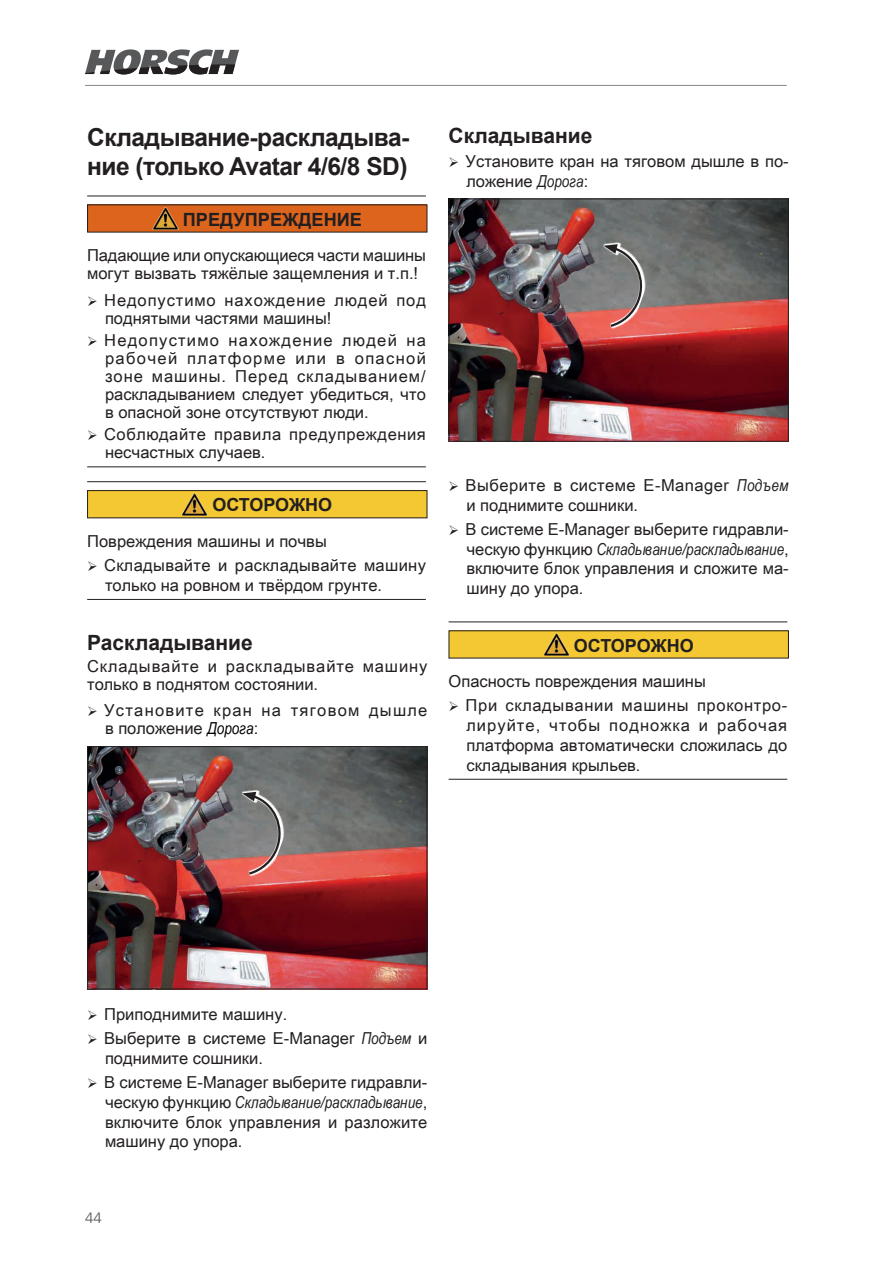
<style>
.page{position:relative;width:893px;height:1263px;background:#fff}
.page>*{position:absolute;margin:0;border:0;box-sizing:border-box;transform-origin:0 0}
.ueberschrift2{font:700 24.75px/29.7px "Arial";letter-spacing:-.02em;color:#231f20}
.ueberschrift3{font:700 21px "Arial";color:#231f20}
.t1{font:700 18.15px "Arial";color:#231f20}
.t2{font:700 18px "Arial";letter-spacing:-.005em;color:#231f20}
.text{font:16.5px/19.8px "Arial Unicode MS";color:#231f20;text-align:justify}
.text-2{font:16.5px/18px "Arial Unicode MS";letter-spacing:.055em;color:#231f20}
.text-3{font:16.5px/24px "Arial Unicode MS";letter-spacing:.04em;color:#231f20}
.text-4{font:16.5px/24px "Arial Unicode MS";letter-spacing:.02em;color:#231f20}
.text-5{font:16.5px/18px "Arial Unicode MS";letter-spacing:.035em;color:#231f20}
.text-6{font:16.5px/19.8px "Arial Unicode MS";letter-spacing:.03em;color:#231f20}
.text-7{font:16.5px/18px "Arial Unicode MS";letter-spacing:.075em;color:#231f20}
.t3{font:300 15px "Frutiger LT Pro";color:#57585a}
.s1{font-family:"Arial Narrow";font-style:italic;color:#000}
.s2{font-family:"Arial Narrow";font-style:italic}
</style>
<div class="page">
<hr style="left:87px;top:196px;width:339px;height:1px;background:#231f20">
<hr style="left:87px;top:466px;width:339px;height:1px;background:#231f20">
<div style="left:88px;top:205px;width:339px;height:27px;background:#dc641c"></div>
<img style="left:152px;top:207px;width:26px;height:23px">
<hr style="left:87px;top:481px;width:339px;height:1px;background:#231f20">
<hr style="left:87px;top:599px;width:339px;height:1px;background:#231f20">
<div style="left:88px;top:491px;width:339px;height:27px;background:#f3c832"></div>
<img style="left:182px;top:493px;width:26px;height:22px">
<div style="left:87px;top:490px;width:340px;height:28px;border:1px solid #231f20"></div>
<img style="left:89px;top:748px;width:336px;height:239px">
<div style="left:87px;top:746px;width:340px;height:243px;border:1px solid #231f20"></div>
<svg style="left:215px;top:785px;width:81px;height:98px;background:#997977"></svg>
<img style="left:451px;top:201px;width:336px;height:239px">
<div style="left:449px;top:199px;width:340px;height:243px;border:1px solid #231f20"></div>
<svg style="left:576px;top:238px;width:81px;height:97px;background:#997977"></svg>
<hr style="left:449px;top:621px;width:338px;height:1px;background:#231f20">
<hr style="left:449px;top:779px;width:338px;height:1px;background:#231f20">
<div style="left:449px;top:631px;width:339px;height:27px;background:#f3c832"></div>
<img style="left:544px;top:633px;width:25px;height:22px">
<svg style="left:85px;top:49px;width:154px;height:25px"></svg>
<hr style="left:85px;top:85px;width:702px;height:1px;background:#83888a">
<p class="ueberschrift2" style="left:87px;top:122px;width:324px">Складывание-раскладыва&shy;ние (только Avatar 4/6/8 SD)</p>
<p class="t1" style="left:183px;top:207px;width:181px">ПРЕДУПРЕЖДЕНИЕ</p>
<p class="text" style="left:87px;top:246px;width:340px;line-height:18px">Падающие или опускающиеся части машины могут вызвать тяжёлые защемления и т.п.!</p>
<p class="text-2" style="left:104px;top:291px;width:323px">Недопустимо нахождение людей под поднятыми частями машины!</p>
<p class="text" style="left:104px;top:331px;width:323px;line-height:18px">Недопустимо нахождение людей на рабочей платформе или в опасной зоне машины. Перед складыванием/ раскладыванием следует убедиться, что в опасной зоне отсутствуют люди.</p>
<p class="text-5" style="left:104px;top:425px;width:323px">Соблюдайте правила предупреждения несчастных случаев.</p>
<p class="t2" style="left:212px;top:492px;width:121px">ОСТОРОЖНО</p>
<p class="text-4" style="left:104px;top:529px;width:323px;text-indent:-17px">Повреждения машины и почвы<br>Складывайте и раскладывайте машину</p>
<p class="text" style="left:105px;top:575px;width:279px">только на ровном и твёрдом грунте.</p>
<p class="ueberschrift3" style="left:87px;top:627px;width:167px">Раскладывание</p>
<p class="text-2" style="left:87px;top:657px;width:342px">Складывайте и раскладывайте машину только в поднятом состоянии.</p>
<p class="text-7" style="left:104px;top:701px;width:325px">Установите кран на тяговом дышле в положение <span class="s1">Дорога</span>:</p>
<p class="ueberschrift3" style="left:449px;top:121px;width:145px">Складывание</p>
<p class="text" style="left:466px;top:151px;width:325px">Установите кран на тяговом дышле в по&shy;ложение <span class="s2">Дорога</span>:</p>
<p class="text-6" style="left:466px;top:475px;width:325px">Выберите в системе E-Manager <span class="s2">Подъем </span>и поднимите сошники.</p>
<p class="text" style="left:466px;top:519px;width:325px">В системе E-Manager выберите гидравли&shy;ческую функцию <span class="s2">Складывание/раскладывание</span>, включите блок управления и сложите ма&shy;шину до упора.</p>
<p class="t2" style="left:574px;top:633px;width:121px">ОСТОРОЖНО</p>
<p class="text-3" style="left:466px;top:669px;width:323px;text-indent:-17px">Опасность повреждения машины<br>При складывании машины проконтро-</p>
<p class="text" style="left:466px;top:715px;width:322px">лируйте, чтобы подножка и рабочая платформа автоматически сложилась до складывания крыльев.</p>
<p class="text" style="left:104px;top:1004px;width:185px">Приподнимите машину.</p>
<p class="text" style="left:104px;top:1028px;width:325px">Выберите в системе E-Manager <span class="s2">Подъем</span> и поднимите сошники.</p>
<p class="text" style="left:104px;top:1072px;width:325px">В системе E-Manager выберите гидравли&shy;ческую функцию <span class="s2">Складывание/раскладывание</span>, включите блок управления и разложите машину до упора.</p>
<p class="t3" style="left:85px;top:1209px;width:18px">44</p>
</div>
